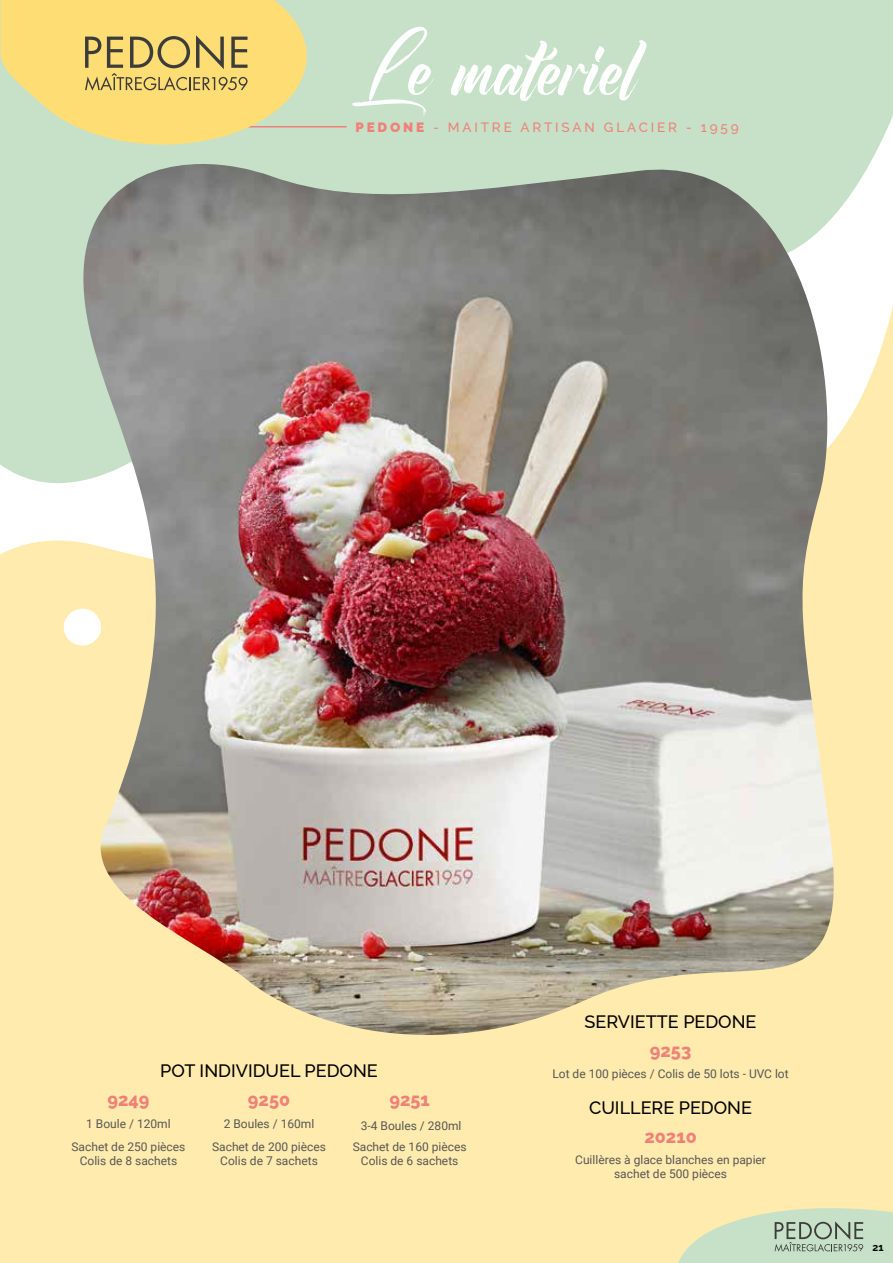
<style>
.page{position:relative;width:893px;height:1263px;background:#fff}
.page>*{position:absolute;margin:0;border:0;box-sizing:border-box;transform-origin:0 0}
.t1{font:75px "Brushtime Logotype";color:#fff}
.t2{font:500 18px "Raleway";color:#000}
.t3{font:800 18px "Raleway";color:#f08178}
.t4{font:500 13.5px "Raleway";letter-spacing:.21em;color:#f08178}
.t5{font:12px/14.4px "Roboto";color:#575756;text-align:center}
.t6{font:700 10.5px "Raleway";color:#000}
.s1{font-weight:900}
</style>
<div class="page">
<div style="left:0;top:528px;width:893px;height:735px;background:#ffebad"></div>
<div style="left:64px;top:609px;width:37px;height:36px;background:#fff;border-radius:50%"></div>
<svg style="left:0;top:0;width:893px;height:528px;background:#d1e5cd"></svg>
<hr style="left:249px;top:126px;width:98px;height:1px;background:#f08178">
<svg style="left:0;top:0;width:307px;height:464px;background:#ddda9c"></svg>
<img style="left:82px;top:162px;width:753px;height:874px">
<svg style="left:675px;top:1195px;width:218px;height:68px;background:#d3dcb8"></svg>
<h1 class="t1" style="left:352px;top:10px;width:288px">Le matériel</h1>
<p class="t4" style="left:355px;top:116px;width:385px"><span class="s1">PEDONE</span> - MAITRE ARTISAN GLACIER - 1959</p>
<h2 class="t2" style="left:160px;top:1056px;width:219px">POT INDIVIDUEL PEDONE</h2>
<h2 class="t3" style="left:107px;top:1085px;width:44px">9249</h2>
<h2 class="t3" style="left:248px;top:1085px;width:44px">9250</h2>
<h2 class="t3" style="left:389px;top:1085px;width:42px">9251</h2>
<p class="t5" style="left:86px;top:1116px;width:86px">1 Boule / 120ml</p>
<p class="t5" style="left:224px;top:1116px;width:92px">2 Boules / 160ml</p>
<p class="t5" style="left:361px;top:1117px;width:102px">3-4 Boules / 280ml</p>
<p class="t5" style="left:72px;top:1138px;width:115px">Sachet de 250 pièces<br>Colis de 8 sachets</p>
<p class="t5" style="left:212px;top:1138px;width:115px">Sachet de 200 pièces<br>Colis de 7 sachets</p>
<p class="t5" style="left:353px;top:1138px;width:115px">Sachet de 160 pièces<br>Colis de 6 sachets</p>
<h2 class="t2" style="left:585px;top:1007px;width:173px">SERVIETTE PEDONE</h2>
<h2 class="t3" style="left:650px;top:1036px;width:43px">9253</h2>
<p class="t5" style="left:552px;top:1065px;width:238px">Lot de 100 pièces / Colis de 50 lots - UVC lot</p>
<h2 class="t2" style="left:589px;top:1093px;width:164px">CUILLERE PEDONE</h2>
<h2 class="t3" style="left:644px;top:1122px;width:54px">20210</h2>
<p class="t5" style="left:575px;top:1152px;width:192px">Cuillères à glace blanches en papier sachet de 500 pièces</p>
<p class="t6" style="left:872px;top:1239px;width:13px">21</p>
</div>
